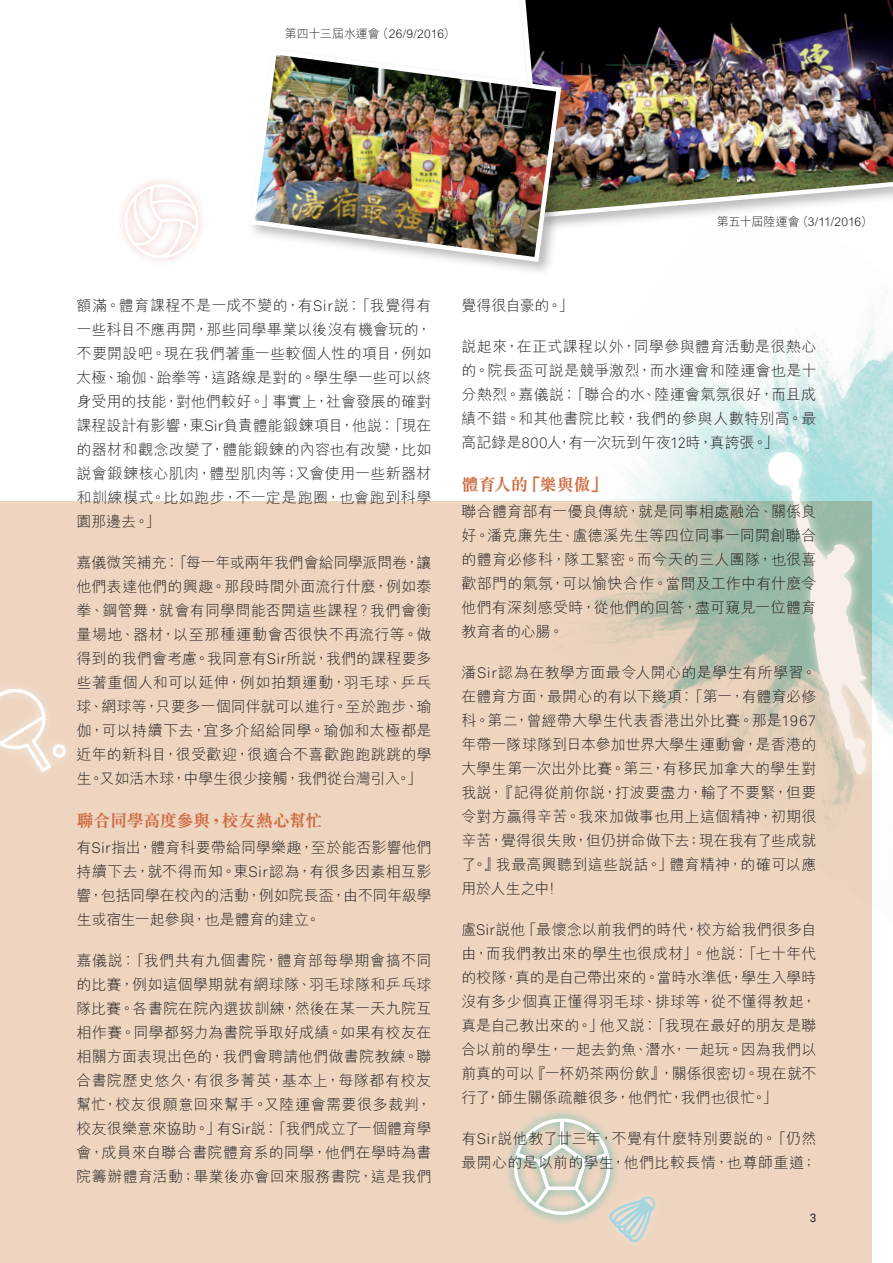
<style>
.page{position:relative;width:893px;height:1263px;background:#fff}
.page>*{position:absolute;margin:0;border:0;box-sizing:border-box;transform-origin:0 0}
.t1{font:700 17.25px "M Sung HK";letter-spacing:-.035em;color:#ce6b41}
.t2{font:300 15px/24px "M Hei HK";letter-spacing:.01em;color:#231f20;text-align:justify}
.t3{font:300 12px "M Hei HK";letter-spacing:-.01em;color:#231f20}
.t4{font:12px "Akkurat";color:#231f20}
.s1{font-family:"Akkurat"}
</style>
<div class="page">
<div style="left:0;top:502px;width:872px;height:761px;background:#edd5c0"></div>
<div style="left:504px;top:1109px;width:116px;height:115px;background:#07aba9;opacity:.75"></div>
<svg style="left:514px;top:1118px;width:142px;height:125px"></svg>
<img style="left:392px;top:288px;width:501px;height:535px">
<svg style="left:753px;top:430px;width:140px;height:363px"></svg>
<svg style="left:768px;top:452px;width:125px;height:323px"></svg>
<svg style="left:121px;top:180px;width:82px;height:82px"></svg>
<img style="left:525px;top:0;width:368px;height:220px">
<div style="left:247px;top:47px;width:329px;height:230px;background:#231f20;opacity:.3"></div>
<img style="left:247px;top:47px;width:317px;height:217px">
<svg style="left:0;top:688px;width:66px;height:84px"></svg>
<p class="t3" style="left:285px;top:27px;width:172px">第四十三屆水運會（26/9/2016）</p>
<p class="t2" style="left:77px;top:293px;width:357px">額滿。體育課程不是一成不變的，有<span class="s1">Sir</span>說︰「我覺得有一些科目不應再開，那些同學畢業以後沒有機會玩的，不要開設吧。現在我們著重一些較個人性的項目，例如太極、瑜伽、跆拳等，這路線是對的。學生學一些可以終身受用的技能，對他們較好。」事實上，社會發展的確對課程設計有影響，東<span class="s1">Sir</span>負責體能鍛鍊項目，他說︰「現在的器材和觀念改變了，體能鍛鍊的內容也有改變，比如說會鍛鍊核心肌肉，體型肌肉等；又會使用一些新器材和訓練模式。比如跑步，不一定是跑圈，也會跑到科學園那邊去。」</p>
<p class="t2" style="left:77px;top:550px;width:357px">嘉儀微笑補充︰「每一年或兩年我們會給同學派問卷，讓他們表達他們的興趣。那段時間外面流行什麼，例如泰拳、鋼管舞，就會有同學問能否開這些課程？我們會衡量場地、器材，以至那種運動會否很快不再流行等。做得到的我們會考慮。我同意有<span class="s1">Sir</span>所說，我們的課程要多些著重個人和可以延伸，例如拍類運動，羽毛球、乒乓球、網球等，只要多一個同伴就可以進行。至於跑步、瑜伽，可以持續下去，宜多介紹給同學。瑜伽和太極都是近年的新科目，很受歡迎，很適合不喜歡跑跑跳跳的學生。又如活木球，中學生很少接觸，我們從台灣引入。」</p>
<p class="t1" style="left:77px;top:812px;width:247px">聯合同學高度參與，校友熱心幫忙</p>
<p class="t2" style="left:77px;top:836px;width:357px">有<span class="s1">Sir</span>指出，體育科要帶給同學樂趣，至於能否影響他們持續下去，就不得而知。東<span class="s1">Sir</span>認為，有很多因素相互影響，包括同學在校內的活動，例如院長盃，由不同年級學生或宿生一起參與，也是體育的建立。</p>
<p class="t2" style="left:77px;top:949px;width:357px">嘉儀說︰「我們共有九個書院，體育部每學期會搞不同的比賽，例如這個學期就有網球隊、羽毛球隊和乒乓球隊比賽。各書院在院內選拔訓練，然後在某一天九院互相作賽。同學都努力為書院爭取好成績。如果有校友在相關方面表現出色的，我們會聘請他們做書院教練。聯合書院歷史悠久，有很多菁英，基本上，每隊都有校友幫忙，校友很願意回來幫手。又陸運會需要很多裁判，校友很樂意來協助。」有<span class="s1">Sir</span>說︰「我們成立了一個體育學會，成員來自聯合書院體育系的同學，他們在學時為書院籌辦體育活動；畢業後亦會回來服務書院，這是我們</p>
<p class="t3" style="left:717px;top:215px;width:157px">第五十屆陸運會（3/11/2016）</p>
<p class="t2" style="left:461px;top:293px;width:113px">覺得很自豪的。」</p>
<p class="t2" style="left:461px;top:334px;width:357px">說起來，在正式課程以外，同學參與體育活動是很熱心的。院長盃可說是競爭激烈，而水運會和陸運會也是十分熱烈。嘉儀說︰「聯合的水、陸運會氣氛很好，而且成績不錯。和其他書院比較，我們的參與人數特別高。最高記錄是<span class="s1">800</span>人，有一次玩到午夜<span class="s1">12</span>時，真誇張。」</p>
<p class="t1" style="left:461px;top:476px;width:148px">體育人的「樂與傲」</p>
<p class="t2" style="left:461px;top:500px;width:357px">聯合體育部有一優良傳統，就是同事相處融洽、關係良好。潘克廉先生、盧德溪先生等四位同事一同開創聯合的體育必修科，隊工緊密。而今天的三人團隊，也很喜歡部門的氣氛，可以愉快合作。當問及工作中有什麼令他們有深刻感受時，從他們的回答，盡可窺見一位體育教育者的心腸。</p>
<p class="t2" style="left:461px;top:661px;width:357px">潘<span class="s1">Sir</span>認為在教學方面最令人開心的是學生有所學習。在體育方面，最開心的有以下幾項︰「第一，有體育必修科。第二，曾經帶大學生代表香港出外比賽。那是<span class="s1">1967</span>年帶一隊球隊到日本參加世界大學生運動會，是香港的大學生第一次出外比賽。第三，有移民加拿大的學生對我說，『記得從前你說，打波要盡力，輸了不要緊，但要令對方贏得辛苦。我來加做事也用上這個精神，初期很辛苦，覺得很失敗，但仍拼命做下去；現在我有了些成就了。』我最高興聽到這些說話。」體育精神，的確可以應用於人生之中﹗</p>
<p class="t2" style="left:461px;top:918px;width:357px">盧<span class="s1">Sir</span>說他「最懷念以前我們的時代，校方給我們很多自由，而我們教出來的學生也很成材」。他說︰「七十年代的校隊，真的是自己帶出來的。當時水準低，學生入學時沒有多少個真正懂得羽毛球、排球等，從不懂得教起，真是自己教出來的。」他又說︰「我現在最好的朋友是聯合以前的學生，一起去釣魚、潛水，一起玩。因為我們以前真的可以『一杯奶茶兩份飲』，關係很密切。現在就不行了，師生關係疏離很多，他們忙，我們也很忙。」</p>
<p class="t2" style="left:461px;top:1127px;width:357px">有<span class="s1">Sir</span>說他教了廿三年，不覺有什麼特別要說的。「仍然最開心的是以前的學生，他們比較長情，也尊師重道；</p>
<p class="t4" style="left:810px;top:1211px;width:8px">3</p>
</div>
